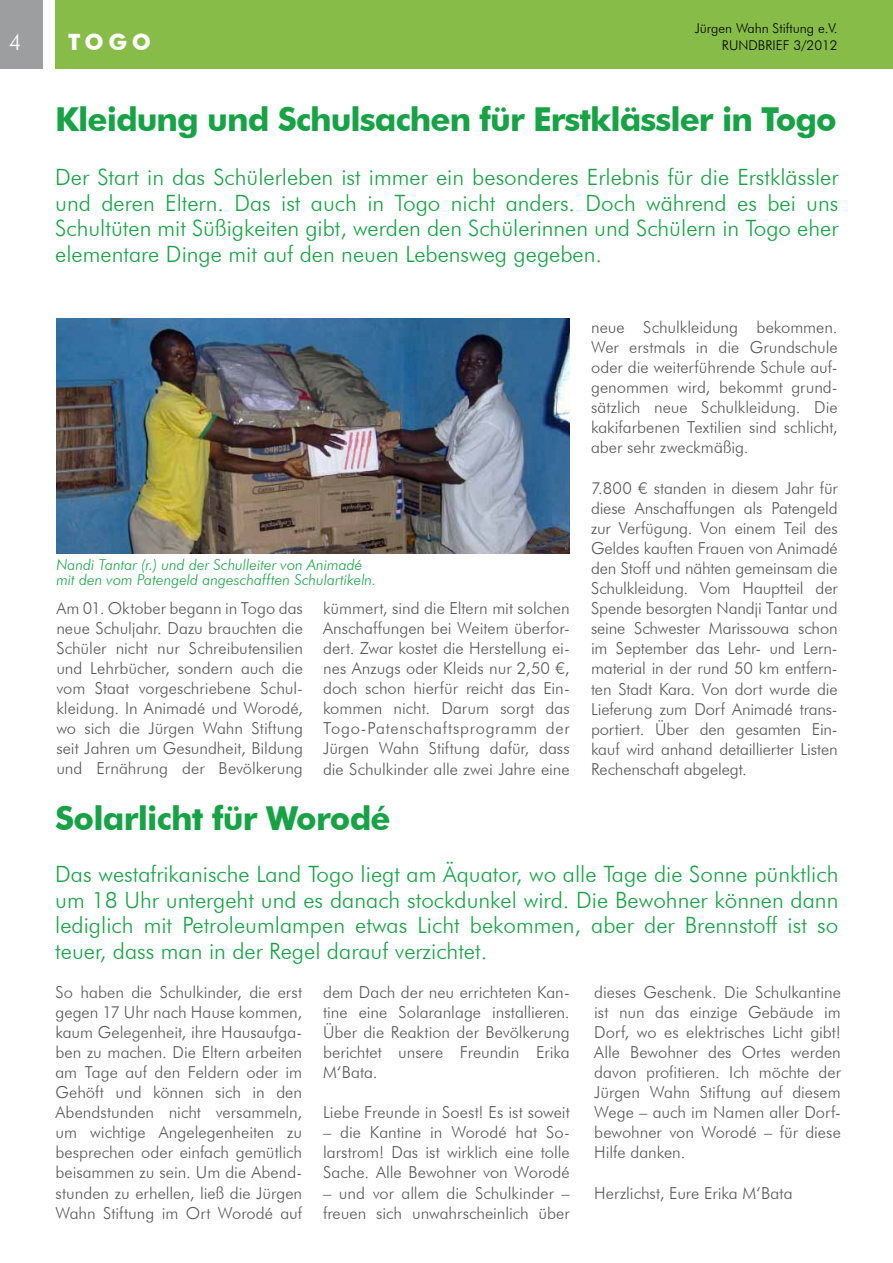
<style>
.page{position:relative;width:893px;height:1263px;background:#fff}
.page>*{position:absolute;margin:0;border:0;box-sizing:border-box;transform-origin:0 0}
.t1{font:700 33px "Futura BT";letter-spacing:-.03em;color:#17a345}
.t2{font:300 22.5px/25.5px "Futura BT";color:#17a345;text-align:justify}
.t3{font:700 22.5px "Futura BT";color:#fff}
.t4{font:300 22.5px "Futura BT";color:#fff}
.t5{font:300 16.5px/20.1px "Futura BT";color:#58585a;text-align:justify}
.t6{font:italic 300 15px/15px "Futura BT";color:#17a345}
.t7{font:300 13.5px "Futura BT";color:#000}
</style>
<div class="page">
<div style="left:55px;top:0;width:838px;height:68px;background:#87bc49"></div>
<div style="left:0;top:0;width:43px;height:68px;background:#9c9e9f"></div>
<img style="left:56px;top:319px;width:514px;height:234px">
<p class="t7" style="left:695px;top:20px;width:145px">Jürgen Wahn Stiftung e.V.</p>
<h2 class="t4" style="left:9px;top:29px;width:14px">4</h2>
<h2 class="t3" style="left:68px;top:29px;width:85px">TOGO</h2>
<p class="t7" style="left:722px;top:37px;width:117px">RUNDBRIEF 3/2012</p>
<h1 class="t1" style="left:55px;top:100px;width:783px">Kleidung und Schulsachen für Erstklässler in Togo</h1>
<p class="t2" style="left:55px;top:164px;width:785px">Der Start in das Schülerleben ist immer ein besonderes Erlebnis für die Erstklässler und deren Eltern. Das ist auch in Togo nicht anders. Doch während es bei uns Schultüten mit Süßigkeiten gibt, werden den Schülerinnen und Schülern in Togo eher elementare Dinge mit auf den neuen Lebensweg gegeben.</p>
<p class="t6" style="left:56px;top:557px;width:322px">Nandi Tantar (r.) und der Schulleiter von Animadé mit den vom Patengeld angeschafften Schulartikeln.</p>
<p class="t5" style="left:56px;top:598px;width:248px">Am 01. Oktober begann in Togo das neue Schuljahr. Dazu brauchten die Schüler nicht nur Schreibutensilien und Lehrbücher, sondern auch die vom Staat vorgeschriebene Schul&shy;kleidung. In Animadé und Worodé, wo sich die Jürgen Wahn Stiftung seit Jahren um Gesundheit, Bildung und Ernährung der Bevölkerung</p>
<p class="t5" style="left:323px;top:598px;width:248px">kümmert, sind die Eltern mit solchen Anschaffungen bei Weitem überfor&shy;dert. Zwar kostet die Herstellung ei&shy;nes Anzugs oder Kleids nur 2,50 €, doch schon hierfür reicht das Ein&shy;kommen nicht. Darum sorgt das Togo-Patenschaftsprogramm der Jürgen Wahn Stiftung dafür, dass die Schulkinder alle zwei Jahre eine</p>
<p class="t5" style="left:591px;top:317px;width:248px">neue Schulkleidung bekommen.<br>Wer erstmals in die Grundschule oder die weiterführende Schule auf&shy;genommen wird, bekommt grund&shy;sätzlich neue Schulkleidung. Die kakifarbenen Textilien sind schlicht, aber sehr zweckmäßig.</p>
<p class="t5" style="left:591px;top:477px;width:248px">7.800 € standen in diesem Jahr für diese Anschaffungen als Patengeld zur Verfügung. Von einem Teil des Geldes kauften Frauen von Animadé den Stoff und nähten gemeinsam die Schulkleidung. Vom Hauptteil der Spende besorgten Nandji Tantar und seine Schwester Marissouwa schon im September das Lehr- und Lern&shy;material in der rund 50 km entfern&shy;ten Stadt Kara. Von dort wurde die Lieferung zum Dorf Animadé trans&shy;portiert. Über den gesamten Ein&shy;kauf wird anhand detaillierter Listen Rechenschaft abgelegt.</p>
<h1 class="t1" style="left:55px;top:798px;width:337px">Solarlicht für Worodé</h1>
<p class="t2" style="left:55px;top:861px;width:785px">Das westafrikanische Land Togo liegt am Äquator, wo alle Tage die Sonne pünktlich um 18 Uhr untergeht und es danach stockdunkel wird. Die Bewohner können dann lediglich mit Petroleumlampen etwas Licht bekommen, aber der Brennstoff ist so teuer, dass man in der Regel darauf verzichtet.</p>
<p class="t5" style="left:55px;top:981px;width:248px">So haben die Schulkinder, die erst gegen 17 Uhr nach Hause kommen, kaum Gelegenheit, ihre Hausaufga&shy;ben zu machen. Die Eltern arbeiten am Tage auf den Feldern oder im Gehöft und können sich in den Abendstunden nicht versammeln, um wichtige Angelegenheiten zu besprechen oder einfach gemütlich beisammen zu sein. Um die Abend&shy;stunden zu erhellen, ließ die Jürgen Wahn Stiftung im Ort Worodé auf</p>
<p class="t5" style="left:323px;top:981px;width:248px">dem Dach der neu errichteten Kan&shy;tine eine Solaranlage installieren.<br>Über die Reaktion der Bevölkerung berichtet unsere Freundin Erika M‘Bata.</p>
<p class="t5" style="left:594px;top:981px;width:248px">dieses Geschenk. Die Schulkantine ist nun das einzige Gebäude im Dorf, wo es elektrisches Licht gibt!<br>Alle Bewohner des Ortes werden davon profitieren. Ich möchte der Jürgen Wahn Stiftung auf diesem Wege – auch im Namen aller Dorf&shy;bewohner von Worodé – für diese Hilfe danken.</p>
<p class="t5" style="left:594px;top:1182px;width:200px">Herzlichst, Eure Erika M‘Bata</p>
<p class="t5" style="left:323px;top:1102px;width:248px">Liebe Freunde in Soest! Es ist soweit</p>
<p class="t5" style="left:323px;top:1122px;width:248px">– die Kantine in Worodé hat So&shy;larstrom! Das ist wirklich eine tolle Sache. Alle Bewohner von Worodé</p>
<p class="t5" style="left:323px;top:1182px;width:248px">– und vor allem die Schulkinder – freuen sich unwahrscheinlich über</p>
</div>
